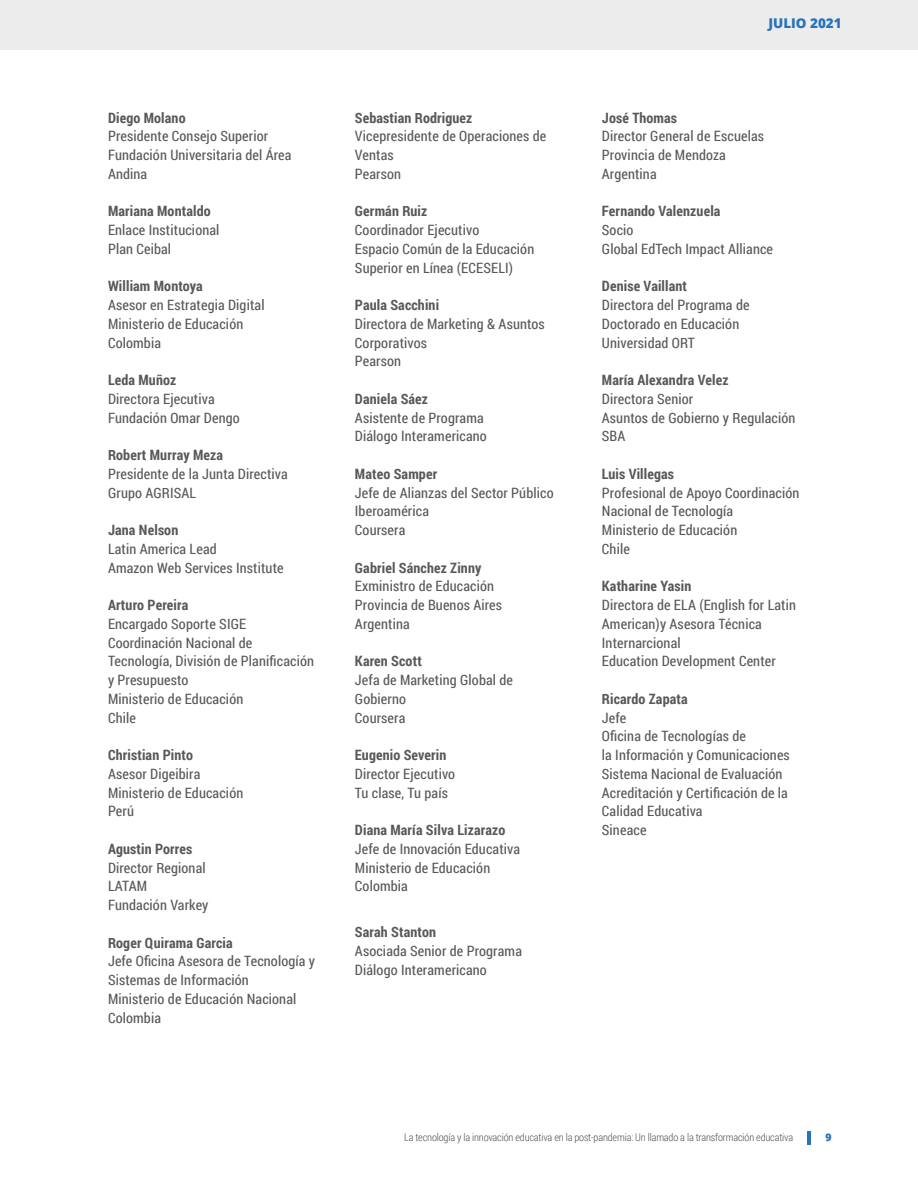
<style>
.page{position:relative;width:918px;height:1188px;background:#fff}
.page>*{position:absolute;margin:0;border:0;box-sizing:border-box;transform-origin:0 0}
.Content_-_Body_Inden{font:14.25px/18.8px "Roboto Condensed";letter-spacing:.01em;color:#57585a}
.t1{font:800 13.5px "Open Sans";color:#2873ba}
.t2{font:300 10.5px "Roboto Condensed";letter-spacing:-.015em;color:#57585a}
.t3{font:800 10.5px "Open Sans";color:#2873ba}
.s1{font-weight:700}
</style>
<div class="page">
<div style="left:0;top:0;width:918px;height:50px;background:#ececed"></div>
<hr style="left:808px;top:1131px;width:3px;height:14px;background:#2873ba">
<p class="Content_-_Body_Inden" style="left:108px;top:108px;width:185px"><span class="s1">Diego Molano<br></span>Presidente Consejo Superior<br>Fundación Universitaria del Área<br>Andina</p>
<p class="Content_-_Body_Inden" style="left:108px;top:201px;width:113px"><span class="s1">Mariana Montaldo<br></span>Enlace Institucional<br>Plan Ceibal</p>
<p class="Content_-_Body_Inden" style="left:108px;top:276px;width:158px"><span class="s1">William Montoya<br></span>Asesor en Estrategia Digital<br>Ministerio de Educación<br>Colombia</p>
<p class="Content_-_Body_Inden" style="left:108px;top:370px;width:133px"><span class="s1">Leda Muñoz<br></span>Directora Ejecutiva<br>Fundación Omar Dengo</p>
<p class="Content_-_Body_Inden" style="left:108px;top:445px;width:181px"><span class="s1">Robert Murray Meza<br></span>Presidente de la Junta Directiva<br>Grupo AGRISAL</p>
<p class="Content_-_Body_Inden" style="left:108px;top:520px;width:177px"><span class="s1">Jana Nelson<br></span>Latin America Lead<br>Amazon Web Services Institute</p>
<p class="Content_-_Body_Inden" style="left:108px;top:595px;width:208px"><span class="s1">Arturo Pereira<br></span>Encargado Soporte SIGE<br>Coordinación Nacional de<br>Tecnología, División de Planificación y Presupuesto<br>Ministerio de Educación<br>Chile</p>
<p class="Content_-_Body_Inden" style="left:108px;top:745px;width:137px"><span class="s1">Christian Pinto<br></span>Asesor Digeibira<br>Ministerio de Educación<br>Perú</p>
<p class="Content_-_Body_Inden" style="left:108px;top:839px;width:102px"><span class="s1">Agustin Porres<br></span>Director Regional<br>LATAM<br>Fundación Varkey</p>
<p class="Content_-_Body_Inden" style="left:108px;top:933px;width:209px"><span class="s1">Roger Quirama Garcia<br></span>Jefe Oficina Asesora de Tecnología y<br>Sistemas de Información<br>Ministerio de Educación Nacional<br>Colombia</p>
<p class="Content_-_Body_Inden" style="left:355px;top:108px;width:193px"><span class="s1">Sebastian Rodriguez<br></span>Vicepresidente de Operaciones de<br>Ventas<br>Pearson</p>
<p class="Content_-_Body_Inden" style="left:355px;top:201px;width:181px"><span class="s1">Germán Ruiz<br></span>Coordinador Ejecutivo<br>Espacio Común de la Educación<br>Superior en Línea (ECESELI)</p>
<p class="Content_-_Body_Inden" style="left:355px;top:295px;width:191px"><span class="s1">Paula Sacchini<br></span>Directora de Marketing &amp; Asuntos<br>Corporativos<br>Pearson</p>
<p class="Content_-_Body_Inden" style="left:355px;top:389px;width:133px"><span class="s1">Daniela Sáez<br></span>Asistente de Programa<br>Diálogo Interamericano</p>
<p class="Content_-_Body_Inden" style="left:355px;top:464px;width:200px"><span class="s1">Mateo Samper<br></span>Jefe de Alianzas del Sector Público<br>Iberoamérica<br>Coursera</p>
<p class="Content_-_Body_Inden" style="left:355px;top:558px;width:149px"><span class="s1">Gabriel Sánchez Zinny<br></span>Exministro de Educación<br>Provincia de Buenos Aires<br>Argentina</p>
<p class="Content_-_Body_Inden" style="left:355px;top:651px;width:160px"><span class="s1">Karen Scott<br></span>Jefa de Marketing Global de<br>Gobierno<br>Coursera</p>
<p class="Content_-_Body_Inden" style="left:355px;top:745px;width:102px"><span class="s1">Eugenio Severin<br></span>Director Ejecutivo<br>Tu clase, Tu país</p>
<p class="Content_-_Body_Inden" style="left:355px;top:820px;width:167px"><span class="s1">Diana María Silva Lizarazo<br></span>Jefe de Innovación Educativa<br>Ministerio de Educación<br>Colombia</p>
<p class="Content_-_Body_Inden" style="left:355px;top:922px;width:169px"><span class="s1">Sarah Stanton<br></span>Asociada Senior de Programa<br>Diálogo Interamericano</p>
<p class="t1" style="left:768px;top:13px;width:75px">JULIO 2021</p>
<p class="Content_-_Body_Inden" style="left:602px;top:108px;width:164px"><span class="s1">José Thomas<br></span>Director General de Escuelas<br>Provincia de Mendoza<br>Argentina</p>
<p class="Content_-_Body_Inden" style="left:602px;top:201px;width:173px"><span class="s1">Fernando Valenzuela<br></span>Socio<br>Global EdTech Impact Alliance</p>
<p class="Content_-_Body_Inden" style="left:602px;top:276px;width:149px"><span class="s1">Denise Vaillant<br></span>Directora del Programa de<br>Doctorado en Educación<br>Universidad ORT</p>
<p class="Content_-_Body_Inden" style="left:602px;top:370px;width:195px"><span class="s1">María Alexandra Velez<br></span>Directora Senior<br>Asuntos de Gobierno y Regulación<br>SBA</p>
<p class="Content_-_Body_Inden" style="left:602px;top:464px;width:199px"><span class="s1">Luis Villegas<br></span>Profesional de Apoyo Coordinación<br>Nacional de Tecnología<br>Ministerio de Educación<br>Chile</p>
<p class="Content_-_Body_Inden" style="left:602px;top:576px;width:196px"><span class="s1">Katharine Yasin<br></span>Directora de ELA (English for Latin<br>American)y Asesora Técnica<br>Internarcional<br>Education Development Center</p>
<p class="Content_-_Body_Inden" style="left:602px;top:689px;width:189px"><span class="s1">Ricardo Zapata<br></span>Jefe<br>Oficina de Tecnologías de<br>la Información y Comunicaciones<br>Sistema Nacional de Evaluación<br>Acreditación y Certificación de la<br>Calidad Educativa<br>Sineace</p>
<p class="t2" style="left:404px;top:1130px;width:391px">La tecnología y la innovación educativa en la post-pandemia: Un llamado a la transformación educativa</p>
<p class="t3" style="left:826px;top:1129px;width:8px">9</p>
</div>
